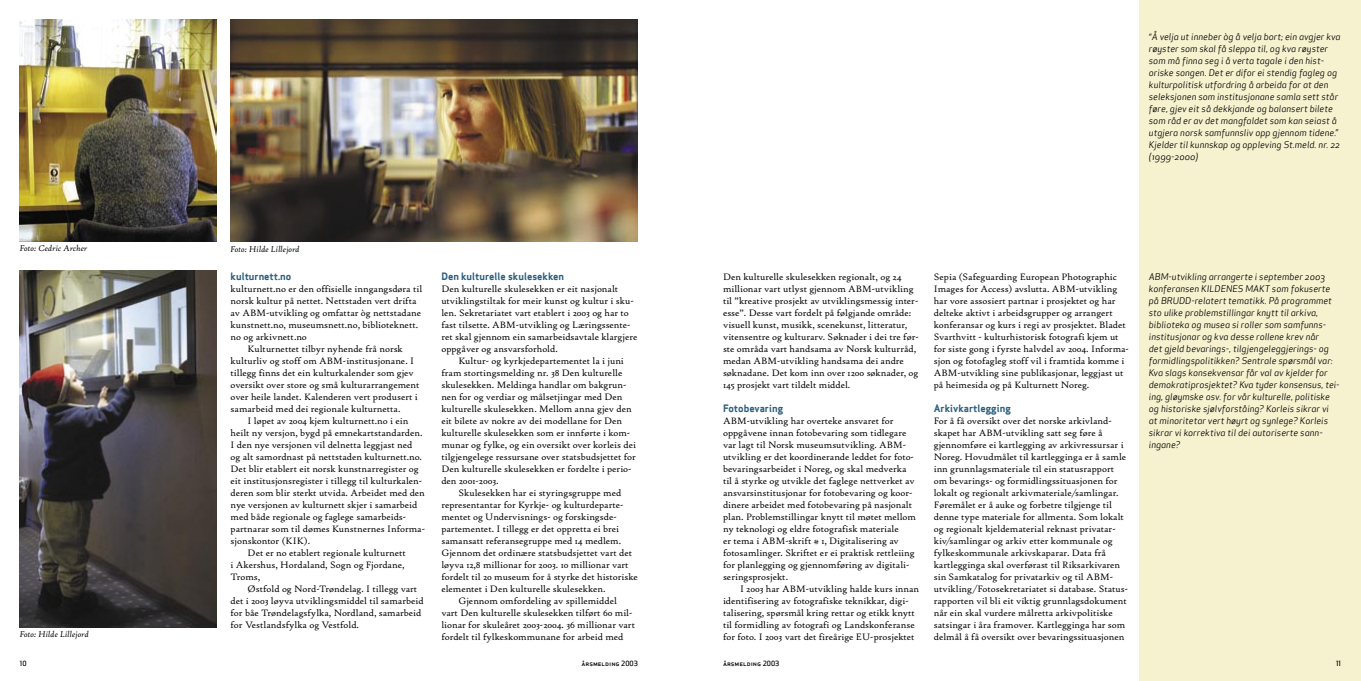
<style>
.page{position:relative;width:1361px;height:681px;background:#fff}
.page>*{position:absolute;margin:0;border:0;box-sizing:border-box;transform-origin:0 0}
.t1{font:10px/12px "Hightower Text Roman";color:#000}
.t2{font:10px "Apex Sans Bold ST";color:#2d6080}
.t3{font:9px/12px "Apex Sans Book Italic ST";color:#000}
.t4{font:italic 9px "Hightower Text";color:#000}
.t5{font:7px "Apex Sans Medium C";color:#000}
</style>
<div class="page">
<img style="left:231px;top:20px;width:407px;height:221px">
<img style="left:20px;top:271px;width:196px;height:355px">
<img style="left:20px;top:20px;width:196px;height:221px">
<div style="left:1139px;top:0;width:222px;height:680px;background:#f6f1cf"></div>
<p class="t4" style="left:20px;top:242px;width:69px">Foto: Cedric Archer</p>
<p class="t4" style="left:20px;top:629px;width:70px">Foto: Hilde Lillejord</p>
<p class="t4" style="left:231px;top:243px;width:70px">Foto: Hilde Lillejord</p>
<p class="t2" style="left:231px;top:270px;width:62px">kulturnett.no</p>
<p class="t1" style="left:231px;top:283px;width:193px">kulturnett.no er den offisielle inngangsdøra til</p>
<p class="t1" style="left:231px;top:295px;width:187px">norsk kultur på nettet. Nettstaden vert drifta</p>
<p class="t1" style="left:231px;top:307px;width:192px">av ABM-utvikling og omfattar òg nettstadane</p>
<p class="t1" style="left:231px;top:319px;width:189px">kunstnett.no, museumsnett.no, biblioteknett.</p>
<p class="t1" style="left:231px;top:331px;width:78px">no og arkivnett.no</p>
<p class="t1" style="left:248px;top:343px;width:157px">Kulturnettet tilbyr nyhende frå norsk</p>
<p class="t1" style="left:231px;top:355px;width:185px">kulturliv og stoff om ABM-institusjonane. I</p>
<p class="t1" style="left:231px;top:367px;width:185px">tillegg finns det ein kulturkalender som gjev</p>
<p class="t1" style="left:231px;top:379px;width:190px">oversikt over store og små kulturarrangement</p>
<p class="t1" style="left:231px;top:391px;width:189px">over heile landet. Kalenderen vert produsert i</p>
<p class="t1" style="left:231px;top:403px;width:171px">samarbeid med dei regionale kulturnetta.</p>
<p class="t1" style="left:248px;top:415px;width:162px">I løpet av 2004 kjem kulturnett.no i ein</p>
<p class="t1" style="left:231px;top:427px;width:193px">heilt ny versjon, bygd på emnekartstandarden.</p>
<p class="t1" style="left:231px;top:439px;width:183px">I den nye versjonen vil delnetta leggjast ned</p>
<p class="t1" style="left:231px;top:451px;width:193px">og alt samordnast på nettstaden kulturnett.no.</p>
<p class="t1" style="left:231px;top:463px;width:190px">Det blir etablert eit norsk kunstnarregister og</p>
<p class="t1" style="left:231px;top:475px;width:193px">eit institusjonsregister i tillegg til kulturkalen-</p>
<p class="t1" style="left:231px;top:487px;width:196px">deren som blir sterkt utvida. Arbeidet med den</p>
<p class="t1" style="left:231px;top:499px;width:188px">nye versjonen av kulturnett skjer i samarbeid</p>
<p class="t1" style="left:231px;top:511px;width:177px">med både regionale og faglege samarbeids-</p>
<p class="t1" style="left:231px;top:523px;width:196px">partnarar som til dømes Kunstnernes Informa-</p>
<p class="t1" style="left:231px;top:535px;width:81px">sjonskontor (KIK).</p>
<p class="t1" style="left:248px;top:547px;width:160px">Det er no etablert regionale kulturnett</p>
<p class="t1" style="left:231px;top:559px;width:175px">i Akershus, Hordaland, Sogn og Fjordane,</p>
<p class="t1" style="left:231px;top:571px;width:31px">Troms,</p>
<p class="t1" style="left:248px;top:583px;width:171px">Østfold og Nord-Trøndelag. I tillegg vart</p>
<p class="t1" style="left:231px;top:595px;width:194px">det i 2003 løyva utviklingsmiddel til samarbeid</p>
<p class="t1" style="left:231px;top:607px;width:192px">for båe Trøndelagsfylka, Nordland, samarbeid</p>
<p class="t1" style="left:231px;top:619px;width:130px">for Vestlandsfylka og Vestfold.</p>
<p class="t2" style="left:441px;top:270px;width:124px">Den kulturelle skulesekken</p>
<p class="t1" style="left:441px;top:283px;width:197px">Den kulturelle skulesekken er eit nasjonalt utviklingstiltak for meir kunst og kultur i sku&shy;len. Sekretariatet vart etablert i 2003 og har to fast tilsette. ABM-utvikling og Læringssente&shy;ret skal gjennom ein samarbeidsavtale klargjere oppgåver og ansvarsforhold.</p>
<p class="t1" style="left:441px;top:355px;width:196px;text-indent:17px">Kultur- og kyrkjedepartementet la i juni fram stortingsmelding nr. 38 Den kulturelle skulesekken. Meldinga handlar om bakgrun&shy;nen for og verdiar og målsetjingar med Den kulturelle skulesekken. Mellom anna gjev den eit bilete av nokre av dei modellane for Den kulturelle skulesekken som er innførte i kom&shy;munar og fylke, og ein oversikt over korleis dei tilgjengelege ressursane over statsbudsjettet for Den kulturelle skulesekken er fordelte i perio&shy;den 2001-2003.</p>
<p class="t1" style="left:458px;top:487px;width:164px">Skulesekken har ei styringsgruppe med</p>
<p class="t1" style="left:441px;top:499px;width:184px">representantar for Kyrkje- og kulturdeparte-</p>
<p class="t1" style="left:441px;top:511px;width:177px">mentet og Undervisnings- og forskingsde-</p>
<p class="t1" style="left:441px;top:523px;width:179px">partementet. I tillegg er det oppretta ei brei</p>
<p class="t1" style="left:441px;top:535px;width:181px">samansatt referansegruppe med 14 medlem.</p>
<p class="t1" style="left:441px;top:547px;width:192px">Gjennom det ordinære statsbudsjettet vart det</p>
<p class="t1" style="left:441px;top:559px;width:189px">løyva 12,8 millionar for 2003. 10 millionar vart</p>
<p class="t1" style="left:441px;top:571px;width:198px">fordelt til 20 museum for å styrke det historiske</p>
<p class="t1" style="left:441px;top:583px;width:166px">ele mentet i Den kulturelle skulesekken.</p>
<p class="t1" style="left:458px;top:595px;width:160px">Gjennom omfordeling av spillemiddel</p>
<p class="t1" style="left:441px;top:607px;width:193px">vart Den kulturelle skulesekken tilført 60 mil-</p>
<p class="t1" style="left:441px;top:619px;width:195px">lionar for skuleåret 2003-2004. 36 millionar vart</p>
<p class="t1" style="left:441px;top:631px;width:184px">fordelt til fylkeskommunane for arbeid med</p>
<p class="t3" style="left:1149px;top:30px;width:193px">“Å velja ut inneber òg å velja bort; ein avgjer kva røyster som skal få sleppa til, og kva røyster som må finna seg i å verta tagale i den hist&shy;oriske songen. Det er difor ei stendig fagleg og kulturpolitisk utfordring å arbeida for at den seleksjonen som institusjonane samla sett står føre, gjev eit så dekkjande og balansert bilete som råd er av det mangfaldet som kan seiast å utgjera norsk samfunnsliv opp gjennom tidene.” Kjelder til kunnskap og oppleving St.meld. nr. 22 (1999-2000)</p>
<p class="t1" style="left:723px;top:271px;width:197px">Den kulturelle skulesekken regionalt, og 24 millionar vart utlyst gjennom ABM-utvikling til ”kreative prosjekt av utviklingsmessig inter&shy;esse”. Desse vart fordelt på følgjande område: visuell kunst, musikk, scenekunst, litteratur, vitensentre og kulturarv. Søknader i dei tre før&shy;ste områda vart handsama av Norsk kulturråd, medan ABM-utvikling handsama dei andre søknadane. Det kom inn over 1200 søknader, og 145 prosjekt vart tildelt middel.</p>
<p class="t2" style="left:723px;top:402px;width:62px">Fotobevaring</p>
<p class="t1" style="left:723px;top:415px;width:194px">ABM-utvikling har overteke ansvaret for oppgåvene innan fotobevaring som tidlegare var lagt til Norsk museumsutvikling. ABM&shy;utvikling er det koordinerande leddet for foto&shy;bevaringsarbeidet i Noreg, og skal medverka til å styrke og utvikle det faglege nettverket av ansvarsinstitusjonar for fotobevaring og koor&shy;dinere arbeidet med fotobevaring på nasjonalt plan. Problemstillingar knytt til møtet mellom ny teknologi og eldre fotografisk materiale<br>er tema i ABM-skrift # 1, Digitalisering av fotosamlinger. Skriftet er ei praktisk rettleiing for planlegging og gjennomføring av digitali&shy;seringsprosjekt.</p>
<p class="t1" style="left:723px;top:583px;width:198px;text-indent:17px">I 2003 har ABM-utvikling halde kurs innan identifisering av fotografiske teknikkar, digi&shy;talisering, spørsmål kring rettar og etikk knytt til formidling av fotografi og Landskonferanse for foto. I 2003 vart det fireårige EU-prosjektet</p>
<p class="t1" style="left:934px;top:271px;width:197px">Sepia (Safeguarding European Photographic Images for Access) avslutta. ABM-utvikling har vore assosiert partnar i prosjektet og har delteke aktivt i arbeidsgrupper og arrangert konferansar og kurs i regi av prosjektet. Bladet Svarthvitt - kulturhistorisk fotografi kjem ut for siste gong i fyrste halvdel av 2004. Informa&shy;sjon og fotofagleg stoff vil i framtida komme i ABM-utvikling sine publikasjonar, leggjast ut på heimesida og på Kulturnett Noreg.</p>
<p class="t2" style="left:934px;top:402px;width:79px">Arkivkartlegging</p>
<p class="t1" style="left:934px;top:415px;width:196px">For å få oversikt over det norske arkivland&shy;skapet har ABM-utvikling satt seg føre å gjennomføre ei kartlegging av arkivressursar i Noreg. Hovudmålet til kartlegginga er å samle inn grunnlagsmateriale til ein statusrapport om bevarings- og formidlingssituasjonen for lokalt og regionalt arkivmateriale/samlingar.<br>Føre målet er å auke og forbetre tilgjenge til denne type materiale for allmenta. Som lokalt og regionalt kjeldematerial reknast privatar&shy;kiv/samlingar og arkiv etter kommunale og fylkeskommunale arkivskaparar. Data frå kartlegginga skal overførast til Riksarkivaren sin Sam katalog for privatarkiv og til ABM&shy;utvikling/Fotosekretariatet si database. Status&shy;rapporten vil bli eit viktig grunnlagsdokument når ein skal vurdere målretta arkivpolitiske satsingar i åra framover. Kartlegginga har som delmål å få oversikt over bevaringssituasjonen</p>
<p class="t3" style="left:1149px;top:270px;width:192px">ABM-utvikling arrangerte i september 2003 konferansen KILDENES MAKT som fokuserte på BRUDD-relatert tematikk. På programmet sto ulike problemstillingar knytt til arkiva, biblioteka og musea si roller som samfunns&shy;institusjonar og kva desse rollene krev når<br>det gjeld bevarings-, tilgjengeleggjerings- og formidlingspolitikken? Sentrale spørsmål var:<br>Kva slags konsekvensar får val av kjelder for demokratiprosjektet? Kva tyder konsensus, tei&shy;ing, gløymske osv. for vår kulturelle, politiske og historiske sjølvforståing? Korleis sikrar vi at minoritetar vert høyrt og synlege? Korleis sikrar vi korrektiva til dei autoriserte sann&shy;ingane?</p>
<p class="t5" style="left:20px;top:659px;width:8px">10</p>
<p class="t5" style="left:581px;top:658px;width:58px">årsmelding 2003</p>
<p class="t5" style="left:723px;top:658px;width:58px">årsmelding 2003</p>
<p class="t5" style="left:1336px;top:659px;width:7px">11</p>
</div>
